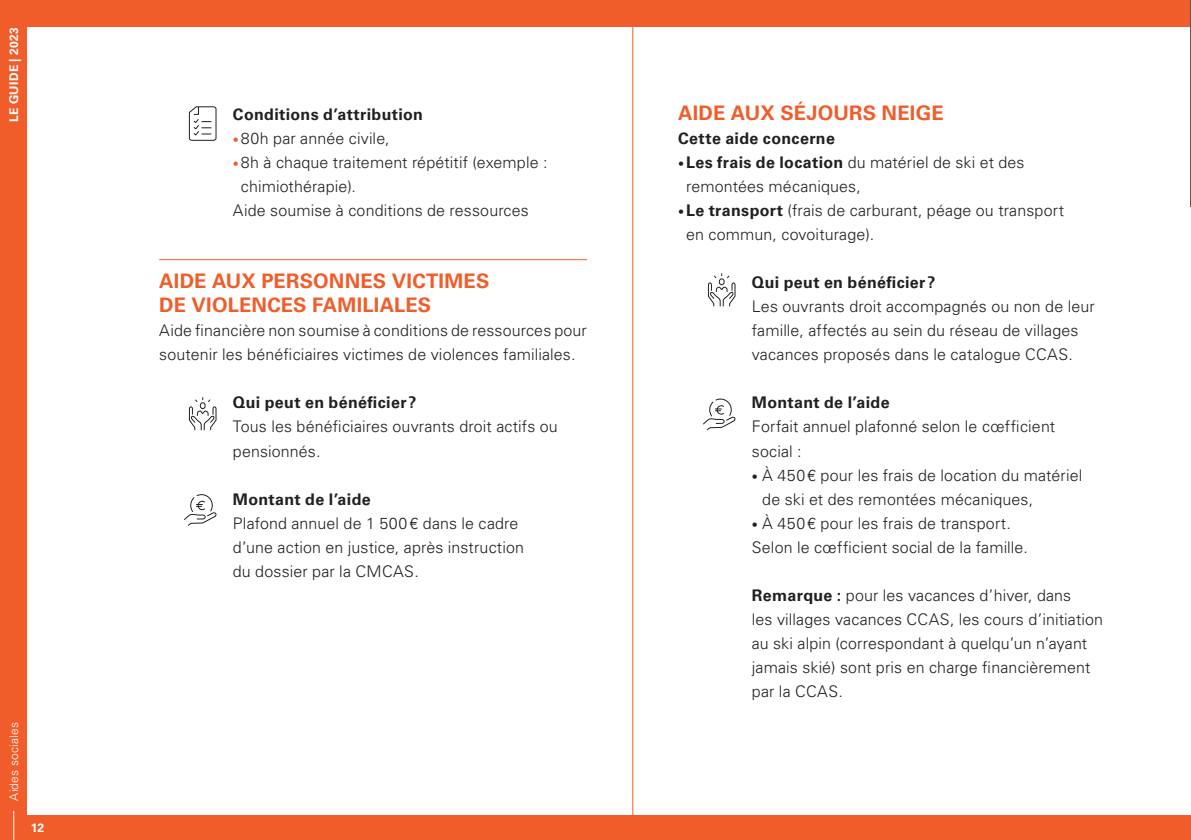
<style>
.page{position:relative;width:1191px;height:840px;background:#fff}
.page>*{position:absolute;margin:0;border:0;box-sizing:border-box;transform-origin:0 0}
._10_pt_Headlines_Cop{font:700 20px/24px "Univers LT Std";letter-spacing:.01em;color:#f15d2a}
._6_pt_Small_Text{font:300 16px/24px "Univers LT Std";letter-spacing:.01em;color:#231f20}
._8_pt_Small_Text{font:700 16px "Univers LT Std";letter-spacing:.025em;color:#231f20}
._8_pt_Small_Text-2{font:300 16px/24px "Univers LT Std";letter-spacing:.01em;color:#231f20}
.t1{font:700 12px "Univers LT Std";letter-spacing:.025em;color:#fff}
.t2{font:300 12px "Univers LT Std";letter-spacing:.02em;color:#fff}
.s1{font-size:12px;color:#f15d2a}
.s2{font-size:12px}
.s3{font-weight:700}
</style>
<div class="page">
<div style="left:0;top:0;width:1191px;height:839px;background:#f15d2a"></div>
<div style="left:27px;top:27px;width:1164px;height:787px;background:#fff"></div>
<svg style="left:13px;top:811px;width:1px;height:28px"></svg>
<hr style="left:159px;top:259px;width:428px;height:1px;background:#f15d2a">
<svg style="left:189px;top:397px;width:28px;height:33px"></svg>
<svg style="left:708px;top:273px;width:27px;height:34px"></svg>
<svg style="left:703px;top:398px;width:33px;height:32px"></svg>
<svg style="left:184px;top:494px;width:33px;height:32px"></svg>
<svg style="left:189px;top:106px;width:28px;height:35px"></svg>
<hr style="left:632px;top:0;width:1px;height:839px;background:#f15d2a">
<p class="t1" style="left:7px;top:122px;width:96px;rotate:-90deg">LE GUIDE | 2023</p>
<p class="t2" style="left:7px;top:800px;width:80px;rotate:-90deg">Aides sociales</p>
<p class="t1" style="left:31px;top:820px;width:15px">12</p>
<p class="_8_pt_Small_Text" style="left:233px;top:105px;width:191px">Conditions d’attribution</p>
<p class="_6_pt_Small_Text" style="left:233px;top:126px;width:158px"><span class="s1">•</span> 80h par année civile,</p>
<p class="_6_pt_Small_Text" style="left:241px;top:150px;width:308px;text-indent:-8px"><span class="s1">•</span> 8h à chaque traitement répétitif (exemple : chimiothérapie).</p>
<p class="_6_pt_Small_Text" style="left:233px;top:198px;width:297px">Aide soumise à conditions de ressources</p>
<p class="_10_pt_Headlines_Cop" style="left:159px;top:269px;width:332px">AIDE AUX PERSONNES VICTIMES<br>DE VIOLENCES FAMILIALES</p>
<p class="_8_pt_Small_Text-2" style="left:159px;top:318px;width:429px">Aide financière non soumise à conditions de ressources pour soutenir les bénéficiaires victimes de violences familiales.</p>
<p class="_8_pt_Small_Text" style="left:233px;top:393px;width:185px">Qui peut en bénéficier?</p>
<p class="_6_pt_Small_Text" style="left:233px;top:414px;width:326px">Tous les bénéficiaires ouvrants droit actifs ou pensionnés.</p>
<p class="_8_pt_Small_Text" style="left:233px;top:489px;width:139px">Montant de l’aide</p>
<p class="_6_pt_Small_Text" style="left:233px;top:510px;width:293px">Plafond annuel de 1 500€ dans le cadre d’une action en justice, après instruction du dossier par la CMCAS.</p>
<p class="_10_pt_Headlines_Cop" style="left:678px;top:101px;width:267px">AIDE AUX SÉJOURS NEIGE</p>
<p class="_8_pt_Small_Text" style="left:678px;top:129px;width:158px">Cette aide concerne</p>
<p class="_6_pt_Small_Text" style="left:686px;top:150px;width:340px;text-indent:-8px"><span class="s2">•</span> <span class="s3">Les frais de location</span> du matériel de ski et des remontées mécaniques,</p>
<p class="_6_pt_Small_Text" style="left:686px;top:198px;width:379px;text-indent:-8px"><span class="s2">•</span> <span class="s3">Le transport</span> (frais de carburant, péage ou transport en commun, covoiturage).</p>
<p class="_8_pt_Small_Text" style="left:752px;top:273px;width:185px">Qui peut en bénéficier?</p>
<p class="_6_pt_Small_Text" style="left:752px;top:294px;width:344px">Les ouvrants droit accompagnés ou non de leur famille, affectés au sein du réseau de villages vacances proposés dans le catalogue CCAS.</p>
<p class="_8_pt_Small_Text" style="left:752px;top:393px;width:139px">Montant de l’aide</p>
<p class="_6_pt_Small_Text" style="left:752px;top:414px;width:305px">Forfait annuel plafonné selon le cœfficient social :</p>
<p class="_6_pt_Small_Text" style="left:762px;top:462px;width:321px;text-indent:-10px"><span class="s2">•</span> À 450€ pour les frais de location du matériel de ski et des remontées mécaniques,</p>
<p class="_6_pt_Small_Text" style="left:752px;top:510px;width:260px"><span class="s2">•</span> À 450€ pour les frais de transport.</p>
<p class="_6_pt_Small_Text" style="left:752px;top:534px;width:278px">Selon le cœfficient social de la famille.</p>
<p class="_6_pt_Small_Text" style="left:752px;top:582px;width:353px"><span class="s3">Remarque :</span> pour les vacances d’hiver, dans<br>les villages vacances CCAS, les cours d’initiation au ski alpin (correspondant à quelqu’un n’ayant jamais skié) sont pris en charge financièrement par la CCAS.</p>
</div>
